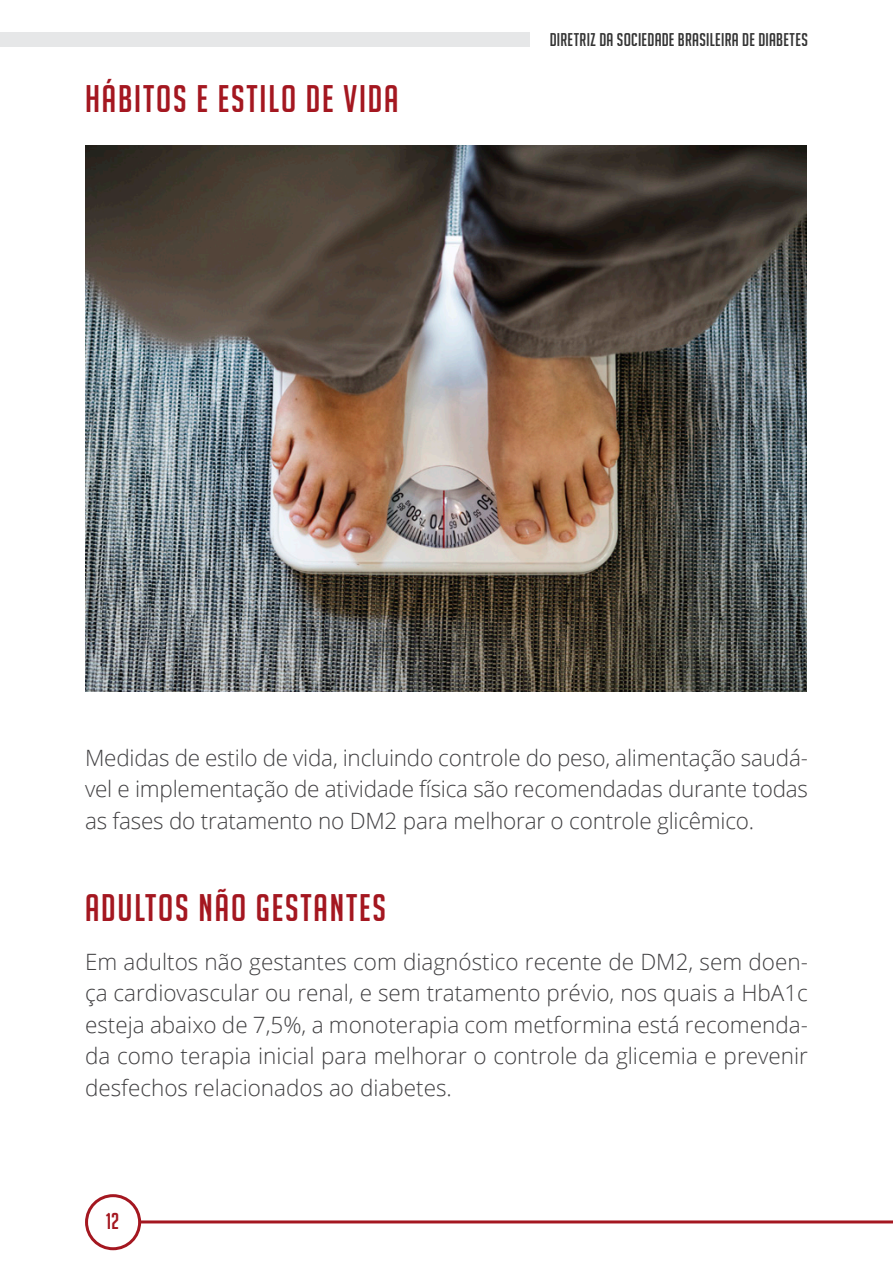
<style>
.page{position:relative;width:893px;height:1263px;background:#fff}
.page>*{position:absolute;margin:0;border:0;box-sizing:border-box;transform-origin:0 0}
._36_Auto_-_Left{font:37.5px "Big Noodle Titling";letter-spacing:.05em;color:#a41720}
.t1{font:300 22.5px/31.5px "Open Sans";letter-spacing:-.005em;color:#414042;text-align:justify}
.t2{font:22.5px "Big Noodle Titling";color:#a41720}
.t3{font:18px "Big Noodle Titling";letter-spacing:.015em;color:#000}
</style>
<div class="page">
<img style="left:85px;top:145px;width:721px;height:547px">
<hr style="left:121px;top:1220px;width:772px;height:3px;background:#a41720">
<div style="left:87px;top:1196px;width:53px;height:53px;background:#fff;border-radius:50%"></div>
<div style="left:85px;top:1194px;width:56px;height:56px;border:3px solid #a41720;border-radius:50%"></div>
<div style="left:0;top:33px;width:530px;height:14px;background:#e6e7e8"></div>
<p class="_36_Auto_-_Left" style="left:85px;top:78px;width:315px">HÁBITOS E ESTILO DE VIDA</p>
<p class="t3" style="left:550px;top:30px;width:260px">DIRETRIZ DA SOCIEDADE BRASILEIRA DE DIABETES</p>
<p class="t1" style="left:85px;top:741px;width:724px">Medidas de estilo de vida, incluindo controle do peso, alimentação saudá&shy;vel e implementação de atividade física são recomendadas durante todas as fases do tratamento no DM2 para melhorar o controle glicêmico.</p>
<p class="_36_Auto_-_Left" style="left:85px;top:887px;width:303px">ADULTOS NÃO GESTANTES</p>
<p class="t1" style="left:85px;top:945px;width:724px">Em adultos não gestantes com diagnóstico recente de DM2, sem doen&shy;ça cardiovascular ou renal, e sem tratamento prévio, nos quais a HbA1c esteja abaixo de 7,5%, a monoterapia com metformina está recomenda&shy;da como terapia inicial para melhorar o controle da glicemia e prevenir desfechos relacionados ao diabetes.</p>
<p class="t2" style="left:106px;top:1209px;width:15px">12</p>
</div>
